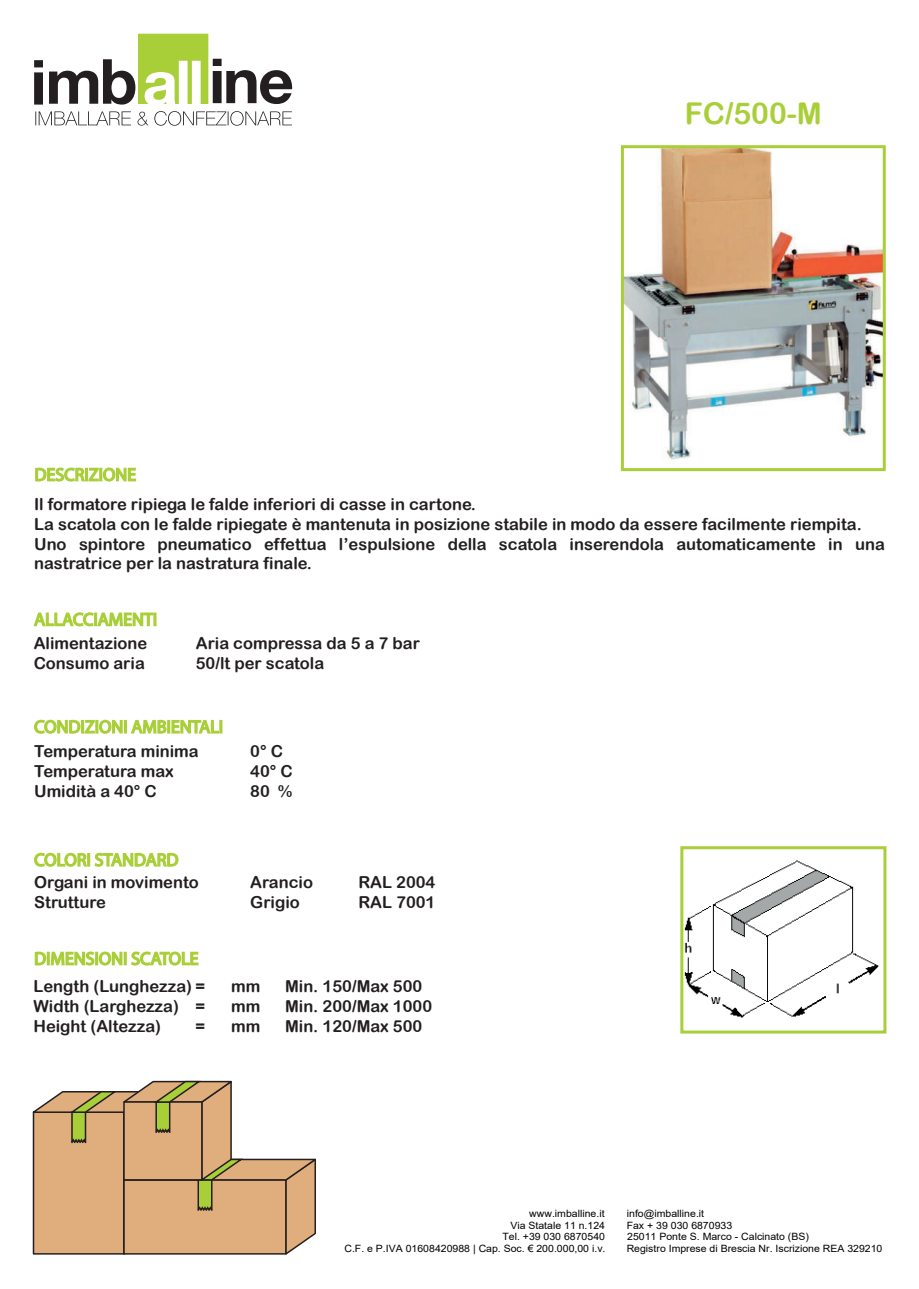
<style>
.page{position:relative;width:919px;height:1289px;background:#fff}
.page>*{position:absolute;margin:0;border:0;box-sizing:border-box;transform-origin:0 0}
.t1{font:30px "Arial Rounded MT Bold";color:#a9cf38}
.t2{font:16.5px/19.8px "Arial Rounded MT Bold";color:#231f20}
.t3{font:10.05px/11.6px "Arial";color:#000001;text-align:right;scale:1.05 1}
</style>
<div class="page">
<svg style="left:34px;top:34px;width:259px;height:71px"></svg>
<svg style="left:35px;top:111px;width:257px;height:15px"></svg>
<svg style="left:32px;top:1080px;width:284px;height:175px"></svg>
<svg style="left:35px;top:467px;width:102px;height:15px"></svg>
<svg style="left:33px;top:612px;width:121px;height:15px"></svg>
<div style="left:153px;top:612px;width:3px;height:14px;border:2px solid #a9cf38"></div>
<svg style="left:34px;top:719px;width:188px;height:15px"></svg>
<svg style="left:34px;top:852px;width:145px;height:15px"></svg>
<svg style="left:34px;top:951px;width:89px;height:15px"></svg>
<div style="left:124px;top:951px;width:3px;height:14px;border:2px solid #a9cf38"></div>
<svg style="left:131px;top:951px;width:68px;height:15px"></svg>
<img style="left:625px;top:149px;width:256px;height:311px">
<div style="left:621px;top:145px;width:264px;height:326px;border:3px solid #a9cf38"></div>
<img style="left:684px;top:860px;width:195px;height:158px">
<div style="left:680px;top:846px;width:206px;height:187px;border:3px solid #a9cf38"></div>
<h1 class="t1" style="left:684px;top:96px;width:139px">FC/500-M</h1>
<p class="t2" style="left:34px;top:494px;width:852px">Il formatore ripiega le falde inferiori di casse in cartone.<br>La scatola con le falde ripiegate è mantenuta in posizione stabile in modo da essere facilmente riempita.<br>Uno spintore pneumatico effettua l’espulsione della scatola inserendola automaticamente in una nastratrice per la nastratura finale.</p>
<p class="t2" style="left:34px;top:632px;width:115px">Alimentazione</p>
<p class="t2" style="left:196px;top:632px;width:225px">Aria compressa da 5 a 7 bar</p>
<p class="t2" style="left:34px;top:652px;width:113px">Consumo aria</p>
<p class="t2" style="left:196px;top:652px;width:130px">50/lt per scatola</p>
<p class="t2" style="left:34px;top:741px;width:166px">Temperatura minima</p>
<p class="t2" style="left:250px;top:741px;width:34px">0° C</p>
<p class="t2" style="left:34px;top:761px;width:141px">Temperatura max</p>
<p class="t2" style="left:250px;top:761px;width:44px">40° C</p>
<p class="t2" style="left:34px;top:781px;width:124px">Umidità a 40° C</p>
<p class="t2" style="left:250px;top:781px;width:43px">80 %</p>
<p class="t2" style="left:34px;top:871px;width:166px">Organi in movimento</p>
<p class="t2" style="left:250px;top:871px;width:64px">Arancio</p>
<p class="t2" style="left:358px;top:871px;width:79px">RAL 2004</p>
<p class="t2" style="left:34px;top:891px;width:73px">Strutture</p>
<p class="t2" style="left:250px;top:891px;width:51px">Grigio</p>
<p class="t2" style="left:358px;top:891px;width:79px">RAL 7001</p>
<p class="t2" style="left:33px;top:976px;width:173px">Length (Lunghezza) =<br>Width (Larghezza) =</p>
<p class="t2" style="left:231px;top:976px;width:31px">mm</p>
<p class="t2" style="left:285px;top:976px;width:139px">Min. 150/Max 500</p>
<p class="t2" style="left:231px;top:996px;width:31px">mm</p>
<p class="t2" style="left:285px;top:996px;width:148px">Min. 200/Max 1000</p>
<p class="t2" style="left:33px;top:1016px;width:129px">Height (Altezza)</p>
<p class="t2" style="left:195px;top:1016px;width:11px">=</p>
<p class="t2" style="left:231px;top:1016px;width:31px">mm</p>
<p class="t2" style="left:285px;top:1016px;width:139px">Min. 120/Max 500</p>
<p class="t3" style="left:529px;top:1207px;width:73px">www.imballine.it</p>
<p class="t3" style="left:344px;top:1242px;width:250px">C.F. e P.IVA 01608420988 | Cap. Soc. € 200.000,00 i.v.</p>
<p class="t3" style="left:502px;top:1219px;width:99px">Via Statale 11 n.124<br>Tel. +39 030 6870540</p>
<p class="t3" style="left:626px;top:1207px;width:75px">info@imballine.it</p>
<p class="t3" style="left:626px;top:1242px;width:245px">Registro Imprese di Brescia Nr. Iscrizione REA 329210</p>
<p class="t3" style="left:626px;top:1219px;width:102px">Fax + 39 030 6870933</p>
<p class="t3" style="left:627px;top:1230px;width:175px">25011 Ponte S. Marco - Calcinato (BS)</p>
</div>
